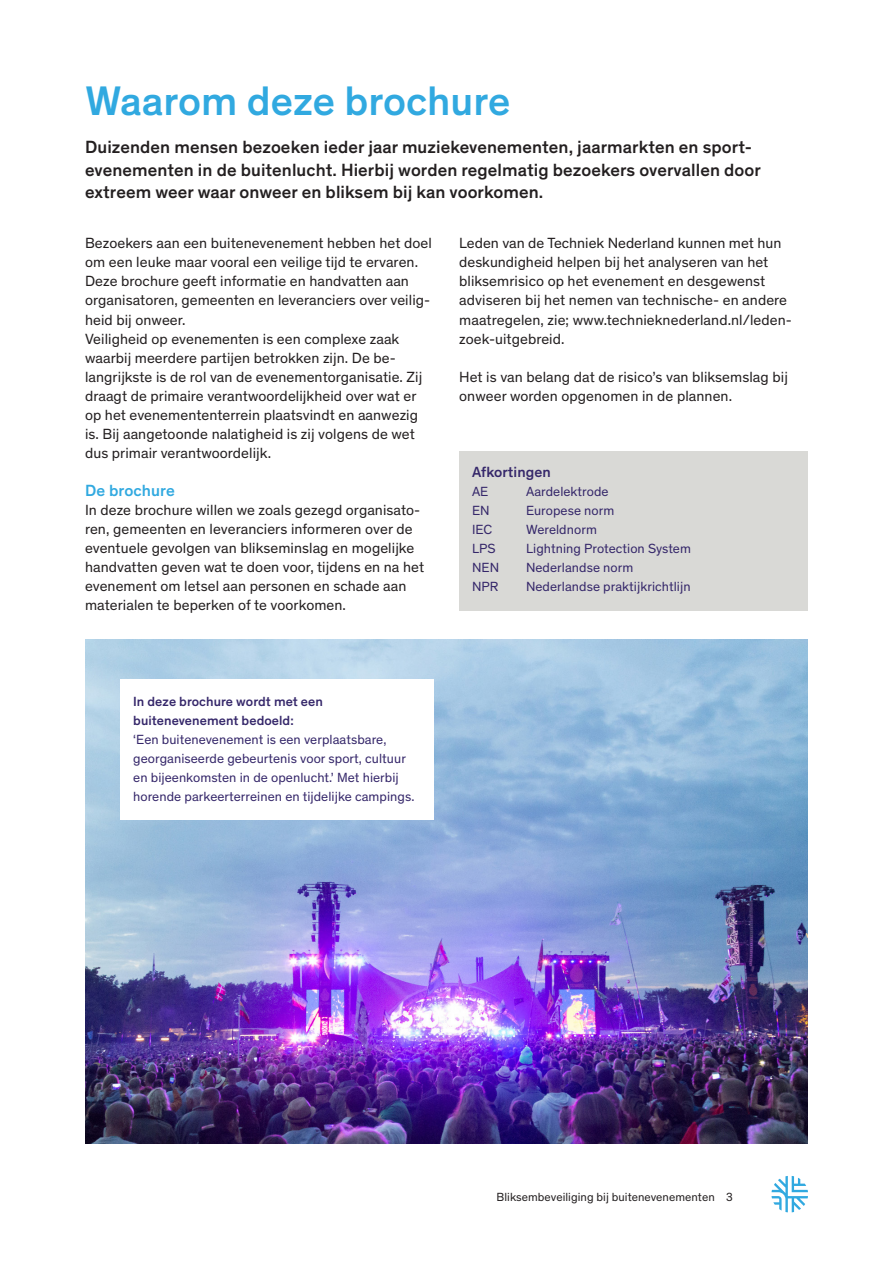
<style>
.page{position:relative;width:893px;height:1263px;background:#fff}
.page>*{position:absolute;margin:0;border:0;box-sizing:border-box;transform-origin:0 0}
.Kop{font:500 42px "Theinhardt";color:#31a9e0}
.Inleiding_13{font:500 18px/22.5px "Theinhardt";letter-spacing:.005em;color:#231f20}
.Tussenkop{font:500 16.5px "Theinhardt";letter-spacing:.005em;color:#31a9e0}
.Platte_tekst_10{font:15px/19px "Theinhardt";letter-spacing:.005em;color:#231f20}
.Kadertekst{font:500 15px "Theinhardt";letter-spacing:.005em;color:#35276a}
.Kadertekst-2{font:13.5px/19px "Theinhardt";letter-spacing:.005em;color:#35276a}
.Kadertekst_kop{font:500 13.5px/19px "Theinhardt";letter-spacing:.005em;color:#35276a}
.Voetregel{font:12px "Theinhardt";letter-spacing:.005em;color:#231f20}
</style>
<div class="page">
<img style="left:85px;top:639px;width:723px;height:505px">
<div style="left:459px;top:451px;width:349px;height:159px;background:#d9d9d6"></div>
<div style="left:120px;top:679px;width:314px;height:141px;background:#fff"></div>
<svg style="left:771px;top:1176px;width:37px;height:36px"></svg>
<p class="Kop" style="left:85px;top:70px;width:427px">Waarom deze brochure</p>
<p class="Inleiding_13" style="left:85px;top:134px;width:677px">Duizenden mensen bezoeken ieder jaar muziekevenementen, jaarmarkten en sport&shy;evenementen in de buitenlucht. Hierbij worden regelmatig bezoekers overvallen door extreem weer waar onweer en bliksem bij kan voorkomen.</p>
<p class="Platte_tekst_10" style="left:85px;top:233px;width:348px">Bezoekers aan een buitenevenement hebben het doel om een leuke maar vooral een veilige tijd te ervaren.<br>Deze brochure geeft informatie en handvatten aan organisatoren, gemeenten en leveranciers over veilig&shy;heid bij onweer.<br>Veiligheid op evenementen is een complexe zaak waarbij meerdere partijen betrokken zijn. De be&shy;langrijkste is de rol van de evenementorganisatie. Zij draagt de primaire verantwoordelijkheid over wat er op het evenemententerrein plaatsvindt en aanwezig is. Bij aangetoonde nalatigheid is zij volgens de wet dus primair verantwoordelijk.</p>
<p class="Tussenkop" style="left:85px;top:478px;width:91px">De brochure</p>
<p class="Platte_tekst_10" style="left:85px;top:500px;width:341px">In deze brochure willen we zoals gezegd organisato&shy;ren, gemeenten en leveranciers informeren over de eventuele gevolgen van blikseminslag en mogelijke handvatten geven wat te doen voor, tijdens en na het evenement om letsel aan personen en schade aan materialen te beperken of te voorkomen.</p>
<p class="Platte_tekst_10" style="left:459px;top:233px;width:334px">Leden van de Techniek Nederland kunnen met hun deskundigheid helpen bij het analyseren van het bliksemrisico op het evenement en desgewenst adviseren bij het nemen van technische- en andere maatregelen, zie; www.technieknederland.nl/leden&shy;zoek-uitgebreid.</p>
<p class="Platte_tekst_10" style="left:459px;top:366px;width:330px">Het is van belang dat de risico’s van bliksemslag bij onweer worden opgenomen in de plannen.</p>
<p class="Kadertekst" style="left:472px;top:461px;width:80px">Afkortingen</p>
<p class="Kadertekst-2" style="left:472px;top:481px;width:18px">AE</p>
<p class="Kadertekst-2" style="left:526px;top:481px;width:84px">Aardelektrode</p>
<p class="Kadertekst-2" style="left:472px;top:500px;width:19px">EN</p>
<p class="Kadertekst-2" style="left:526px;top:500px;width:90px">Europese norm</p>
<p class="Kadertekst-2" style="left:472px;top:519px;width:22px">IEC</p>
<p class="Kadertekst-2" style="left:526px;top:519px;width:72px">Wereldnorm</p>
<p class="Kadertekst-2" style="left:472px;top:538px;width:25px">LPS</p>
<p class="Kadertekst-2" style="left:526px;top:538px;width:166px">Lightning Protection System</p>
<p class="Kadertekst-2" style="left:472px;top:557px;width:29px">NEN</p>
<p class="Kadertekst-2" style="left:526px;top:557px;width:109px">Nederlandse norm</p>
<p class="Kadertekst-2" style="left:472px;top:576px;width:28px">NPR</p>
<p class="Kadertekst-2" style="left:526px;top:576px;width:166px">Nederlandse praktijkrichtlijn</p>
<p class="Kadertekst_kop" style="left:133px;top:690px;width:191px">In deze brochure wordt met een buitenevenement bedoeld:</p>
<p class="Kadertekst-2" style="left:133px;top:729px;width:283px">‘Een buitenevenement is een verplaatsbare, georganiseerde gebeurtenis voor sport, cultuur en bijeenkomsten in de openlucht.’ Met hierbij horende parkeerterreinen en tijdelijke campings.</p>
<p class="Voetregel" style="left:497px;top:1188px;width:238px">Bliksembeveiliging bij buitenevenementen 3</p>
</div>
